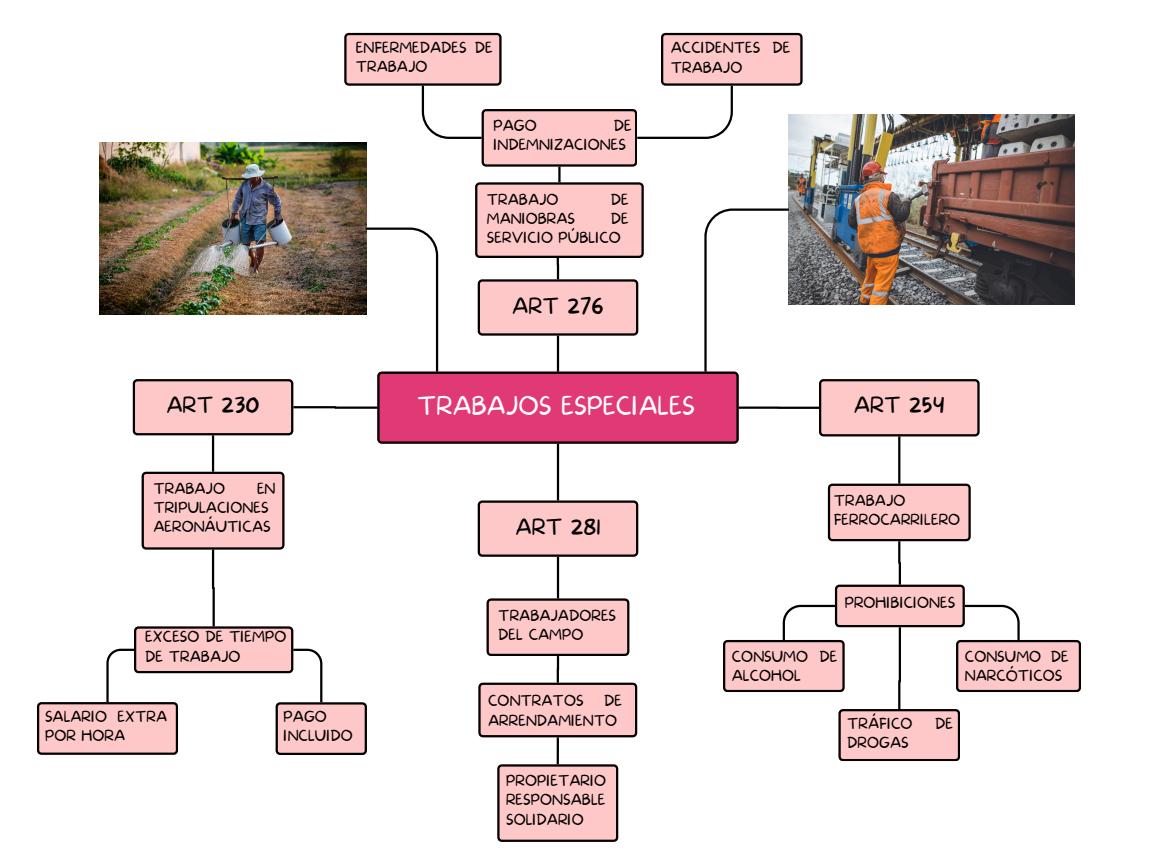
<style>
.page{position:relative;width:1152px;height:864px;background:#fff}
.page>*{position:absolute;margin:0;border:0;box-sizing:border-box;transform-origin:0 0}
.t1{font:100 24.15px "More Sugar";color:#fff}
.t2{font:100 21px "More Sugar";color:#000}
.t3{font:100 14.25px/19.2px "More Sugar";color:#000}
</style>
<div class="page">
<svg style="left:478px;top:501px;width:160px;height:56px;background:#e7b5b5"></svg>
<svg style="left:37px;top:472px;width:330px;height:283px"></svg>
<hr style="left:212px;top:435px;width:2px;height:37px;background:#000">
<hr style="left:557px;top:444px;width:2px;height:57px;background:#000">
<svg style="left:478px;top:598px;width:159px;height:244px"></svg>
<hr style="left:557px;top:557px;width:2px;height:41px;background:#000">
<hr style="left:898px;top:436px;width:2px;height:48px;background:#000">
<svg style="left:344px;top:33px;width:459px;height:134px"></svg>
<hr style="left:558px;top:167px;width:3px;height:15px;background:#000">
<img style="left:100px;top:142px;width:266px;height:172px">
<img style="left:789px;top:114px;width:286px;height:191px">
<img style="left:133px;top:182px;width:847px;height:262px">
<svg style="left:723px;top:484px;width:358px;height:277px"></svg>
<p class="t3" style="left:356px;top:39px;width:139px">ENFERMEDADES DE<br>TRABAJO</p>
<p class="t3" style="left:671px;top:39px;width:121px">ACCIDENTES DE<br>TRABAJO</p>
<p class="t3" style="left:493px;top:117px;width:140px;text-indent:120px">DE<br>INDEMNIZACIONES</p>
<p class="t3" style="left:493px;top:117px;width:45px">PAGO</p>
<p class="t3" style="left:487px;top:190px;width:73px">TRABAJO</p>
<p class="t3" style="left:611px;top:190px;width:19px">DE</p>
<p class="t3" style="left:487px;top:210px;width:90px">MANIOBRAS</p>
<p class="t3" style="left:487px;top:210px;width:143px;text-indent:124px">DE<br>SERVICIO PÚBLICO</p>
<p class="t2" style="left:512px;top:294px;width:93px">ART 276</p>
<p class="t2" style="left:166px;top:393px;width:95px">ART 230</p>
<p class="t1" style="left:417px;top:392px;width:279px">TRABAJOS ESPECIALES</p>
<p class="t3" style="left:153px;top:480px;width:73px">TRABAJO</p>
<p class="t3" style="left:153px;top:480px;width:124px;text-indent:104px">EN<br>TRIPULACIONES<br>AERONÁUTICAS</p>
<p class="t3" style="left:145px;top:628px;width:143px">EXCESO DE TIEMPO<br>DE TRABAJO</p>
<h1 class="t3" style="left:45px;top:708px;width:124px">SALARIO EXTRA<br>POR HORA</h1>
<h2 class="t3" style="left:284px;top:708px;width:71px">PAGO<br>INCLUIDO</h2>
<p class="t2" style="left:515px;top:515px;width:87px">ART 281</p>
<h2 class="t3" style="left:498px;top:607px;width:119px">TRABAJADORES<br>DEL CAMPO</h2>
<p class="t3" style="left:488px;top:692px;width:135px;text-indent:116px">DE<br>ARRENDAMIENTO</p>
<p class="t3" style="left:488px;top:692px;width:97px">CONTRATOS</p>
<p class="t3" style="left:506px;top:772px;width:102px;text-align:justify">PROPIETARIO RESPONSABLE SOLIDARIO</p>
<h2 class="t2" style="left:854px;top:393px;width:92px">ART 254</h2>
<h2 class="t3" style="left:834px;top:492px;width:128px">TRABAJO<br>FERROCARRILERO</h2>
<p class="t3" style="left:845px;top:594px;width:112px">PROHIBICIONES</p>
<p class="t3" style="left:732px;top:648px;width:107px">CONSUMO DE<br>ALCOHOL</p>
<p class="t3" style="left:847px;top:714px;width:67px">TRÁFICO</p>
<p class="t3" style="left:935px;top:714px;width:19px">DE</p>
<p class="t3" style="left:847px;top:734px;width:63px">DROGAS</p>
<p class="t3" style="left:965px;top:648px;width:106px">CONSUMO DE<br>NARCÓTICOS</p>
</div>
